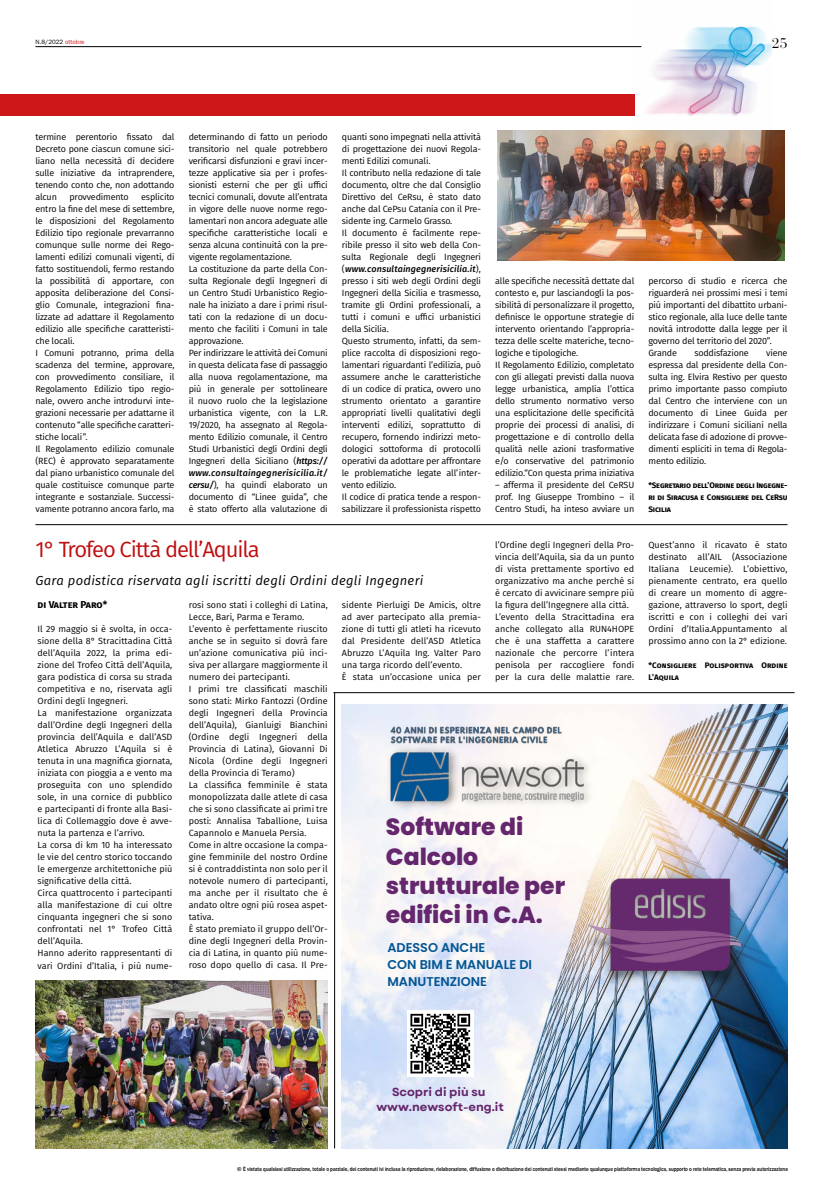
<style>
.page{position:relative;width:823px;height:1191px;background:#fff}
.page>*{position:absolute;margin:0;border:0;box-sizing:border-box;transform-origin:0 0}
.t1{font:800 23.5px/29.3px "Poppins";color:#64266c}
.t2{font:22px "Fira Sans";letter-spacing:-.05em;color:#c00d0e}
.t3{font:14px "Bauer Bodoni Std";color:#000}
.t4{font:italic 13px "Fira Sans";letter-spacing:.02em;color:#000}
.t5{font:600 12.7px/17.3px "Poppins";color:#025593}
.t6{font:700 11.7px/14.5px "Garet";color:#64266c;text-align:center}
.t7{font:700 10px "Fira Sans";color:#000}
.t8{font:9px/12px "Fira Sans";letter-spacing:-.02em;color:#000}
.t9{font:9px/12px "Fira Sans";color:#000}
.t10{font:700 8px/12px "Fira Sans";letter-spacing:-.02em;color:#000;text-align:justify}
.t11{font:700 8px/12px "Fira Sans";letter-spacing:.01em;color:#000}
.t12{font:6.2px "ITC Franklin Gothic Std";color:#000}
.t13{font:500 6px "Franklin Gothic";letter-spacing:-.01em;color:#000}
.s1{color:#cd1719}
.s2{font-weight:500;font-style:italic}
</style>
<div class="page">
<hr style="left:35px;top:46px;width:606px;height:1px;background:#000">
<img style="left:497px;top:130px;width:287px;height:130px">
<div style="left:0;top:94px;width:634px;height:22px;background:#cd1719"></div>
<img style="left:635px;top:26px;width:136px;height:116px">
<img style="left:342px;top:704px;width:445px;height:444px">
<img style="left:384px;top:741px;width:211px;height:72px">
<img style="left:580px;top:868px;width:168px;height:122px">
<div style="left:406px;top:1010px;width:67px;height:67px;background:#fff"></div>
<svg style="left:410px;top:1013px;width:61px;height:61px"></svg>
<img style="left:388px;top:724px;width:175px;height:23px">
<hr style="left:333px;top:692px;width:461px;height:1px;background:#000">
<hr style="left:334px;top:692px;width:1px;height:456px;background:#000">
<hr style="left:35px;top:524px;width:752px;height:1px;background:#000">
<img style="left:35px;top:980px;width:292px;height:168px">
<p class="t12" style="left:35px;top:38px;width:51px">N.8/2022 <span class="s1">ottobre</span></p>
<h3 class="t3" style="left:771px;top:35px;width:17px">25</h3>
<p class="t8" style="left:35px;top:131px;width:140px;text-align:justify">termine perentorio fissato dal Decreto pone ciascun comune sici&shy;liano nella necessità di decidere sulle iniziative da intraprendere, tenendo conto che, non adottando alcun</p>
<p class="t8" style="left:35px;top:191px;width:140px;text-indent:106px">esplicito entro la fine del mese di settembre, le disposizioni del Regolamento<br>Edilizio tipo regionale prevarranno comunque sulle norme dei Rego&shy;lamenti edilizi comunali vigenti, di fatto sostituendoli, fermo restando la possibilità di apportare, con apposita deliberazione del Consi&shy;glio Comunale, integrazioni fina&shy;lizzate ad adattare il Regolamento edilizio alle specifiche caratteristi&shy;che locali.<br>I Comuni potranno, prima della scadenza del termine, approvare, con provvedimento consiliare, il<br>Regolamento Edilizio tipo regio&shy;nale, ovvero anche introdurvi inte&shy;grazioni necessarie per adattarne il contenuto “alle specifiche caratteri&shy;stiche locali”.<br>Il Regolamento edilizio comunale (REC) è approvato separatamente dal piano urbanistico comunale del quale costituisce comunque parte integrante e sostanziale. Successi&shy;vamente potranno ancora farlo, ma</p>
<p class="t8" style="left:69px;top:191px;width:61px">provvedimento</p>
<p class="t8" style="left:189px;top:131px;width:140px">determinando di fatto un periodo transitorio nel quale potrebbero verificarsi disfunzioni e gravi incer&shy;tezze applicative sia per i profes&shy;sionisti esterni che per gli uffici tecnici comunali, dovute all’entrata in vigore delle nuove norme rego&shy;lamentari non ancora adeguate alle specifiche caratteristiche locali e senza alcuna continuità con la pre&shy;vigente regolamentazione.<br>La costituzione da parte della Con&shy;sulta Regionale degli Ingegneri di un Centro Studi Urbanistico Regio&shy;nale ha iniziato a dare i primi risul&shy;tati con la redazione di un docu&shy;mento che faciliti i Comuni in tale approvazione.<br>Per indirizzare le attività dei Comuni in questa delicata fase di passaggio alla nuova regolamentazione, ma più in generale per sottolineare il nuovo ruolo che la legislazione urbanistica vigente, con la L.R.<br>19/2020, ha assegnato al Regola&shy;mento Edilizio comunale, il Centro Studi Urbanistici degli Ordini degli Ingegneri della Siciliano (<span class="s2">https:// www.consultaingegnerisicilia.it/ cersu/</span>), ha quindi elaborato un documento di “Linee guida”, che è stato offerto alla valutazione di</p>
<p class="t8" style="left:342px;top:131px;width:140px">quanti sono impegnati nella attività di progettazione dei nuovi Regola&shy;menti Edilizi comunali.<br>Il contributo nella redazione di tale documento, oltre che dal Consiglio Direttivo del CeRsu, è stato dato anche dal CePsu Catania con il Pre&shy;sidente ing. Carmelo Grasso.<br>Il documento è facilmente repe&shy;ribile presso il sito web della Con&shy;sulta Regionale degli Ingegneri (<span class="s2">www.consultaingegnerisicilia.it</span>), presso i siti web degli Ordini degli Ingegneri della Sicilia e trasmesso, tramite gli Ordini professionali, a tutti i comuni e uffici urbanistici della Sicilia.<br>Questo strumento, infatti, da sem&shy;plice raccolta di disposizioni rego&shy;lamentari riguardanti l’edilizia, può assumere anche le caratteristiche di un codice di pratica, ovvero uno strumento orientato a garantire appropriati livelli qualitativi degli interventi edilizi, soprattutto di recupero, fornendo indirizzi meto&shy;dologici sottoforma di protocolli operativi da adottare per affrontare le problematiche legate all’inter&shy;vento edilizio.<br>Il codice di pratica tende a respon&shy;sabilizzare il professionista rispetto</p>
<p class="t8" style="left:495px;top:275px;width:140px">alle specifiche necessità dettate dal contesto e, pur lasciandogli la pos&shy;sibilità di personalizzare il progetto, definisce le opportune strategie di intervento orientando l’appropria&shy;tezza delle scelte materiche, tecno&shy;logiche e tipologiche.<br>Il Regolamento Edilizio, completato con gli allegati previsti dalla nuova legge urbanistica, amplia l’ottica dello strumento normativo verso una esplicitazione delle specificità proprie dei processi di analisi, di progettazione e di controllo della qualità nelle azioni trasformative e/o conservative del patrimonio edilizio.“Con questa prima iniziativa</p>
<p class="t8" style="left:495px;top:479px;width:140px;text-align:justify">– afferma il presidente del CeRSU prof. Ing Giuseppe Trombino – il Centro Studi, ha inteso avviare un</p>
<p class="t8" style="left:648px;top:275px;width:140px">percorso di studio e ricerca che riguarderà nei prossimi mesi i temi più importanti del dibattito urbani&shy;stico regionale, alla luce delle tante novità introdotte dalla legge per il governo del territorio del 2020”.<br>Grande</p>
<p class="t8" style="left:648px;top:347px;width:140px;text-align:justify;text-indent:118px">viene espressa dal presidente della Con&shy;sulta ing. Elvira Restivo per questo primo importante passo compiuto dal Centro che interviene con un documento di Linee Guida per indirizzare i Comuni siciliani nella delicata fase di adozione di provve&shy;dimenti espliciti in tema di Regola&shy;mento edilizio.</p>
<p class="t10" style="left:648px;top:479px;width:140px">*Segretario dell’Ordine degli Ingegne&shy;ri di Siracusa e Consigliere del CeRsu Sicilia</p>
<p class="t8" style="left:694px;top:347px;width:56px">soddisfazione</p>
<h2 class="t2" style="left:35px;top:533px;width:225px">1° Trofeo Città dell’Aquila</h2>
<h3 class="t4" style="left:35px;top:570px;width:389px">Gara podistica riservata agli iscritti degli Ordini degli Ingegneri</h3>
<p class="t9" style="left:495px;top:539px;width:140px">l’Ordine degli Ingegneri della Pro&shy;vincia dell’Aquila, sia da un punto di vista prettamente sportivo ed organizzativo ma anche perché si è cercato di avvicinare sempre più la figura dell’Ingegnere alla città.<br>L’evento della Stracittadina era anche collegato alla RUN4HOPE che è una staffetta a carattere nazionale che percorre l’intera penisola per raccogliere fondi per la cura delle malattie rare.</p>
<p class="t8" style="left:648px;top:539px;width:140px;text-align:justify">Quest’anno il ricavato è stato destinato all’AIL (Associazione Italiana Leucemie). L’obiettivo, pienamente centrato, era quello di creare un momento di aggre&shy;gazione, attraverso lo sport, degli iscritti e con i colleghi dei vari Ordini d’Italia.Appuntamento al prossimo anno con la 2° edizione.</p>
<p class="t7" style="left:38px;top:596px;width:71px">di Valter Paro*</p>
<p class="t9" style="left:38px;top:623px;width:136px">Il 29 maggio si è svolta, in occa&shy;sione della 8° Stracittadina Città dell’Aquila 2022, la prima edi&shy;zione del Trofeo Città dell’Aquila, gara podistica di corsa su strada competitiva e no, riservata agli<br>Ordini degli Ingegneri.<br>La manifestazione organizzata dall’Ordine degli Ingegneri della provincia dell’Aquila e dall’ASD<br>Atletica Abruzzo L’Aquila si è tenuta in una magnifica giornata, iniziata con pioggia a e vento ma proseguita con uno splendido sole, in una cornice di pubblico e partecipanti di fronte alla Basi&shy;lica di Collemaggio dove è avve&shy;nuta la partenza e l’arrivo.<br>La corsa di km 10 ha interessato le vie del centro storico toccando le emergenze architettoniche più significative della città.<br>Circa quattrocento i partecipanti alla manifestazione di cui oltre cinquanta ingegneri che si sono confrontati nel 1° Trofeo Città dell’Aquila.<br>Hanno aderito rappresentanti di vari Ordini d’Italia, i più nume-</p>
<p class="t9" style="left:189px;top:599px;width:140px">rosi sono stati i colleghi di Latina,<br>Lecce, Bari, Parma e Teramo.<br>L’evento è perfettamente riuscito anche se in seguito si dovrà fare un’azione comunicativa più inci&shy;siva per allargare maggiormente il numero dei partecipanti.<br>I primi tre classificati maschili sono stati: Mirko Fantozzi (Ordine degli Ingegneri della Provincia dell’Aquila), Gianluigi Bianchini (Ordine degli Ingegneri della<br>Provincia di Latina), Giovanni Di<br>Nicola (Ordine degli Ingegneri della Provincia di Teramo)<br>La classifica femminile è stata monopolizzata dalle atlete di casa che si sono classificate ai primi tre posti: Annalisa Taballione, Luisa<br>Capannolo e Manuela Persia.<br>Come in altre occasione la compa&shy;gine femminile del nostro Ordine si è contraddistinta non solo per il notevole numero di partecipanti, ma anche per il risultato che è andato oltre ogni più rosea aspet&shy;tativa.<br>È stato premiato il gruppo dell’Or&shy;dine degli Ingegneri della Provin&shy;cia di Latina, in quanto più nume&shy;roso dopo quello di casa. Il Pre-</p>
<p class="t9" style="left:342px;top:599px;width:140px">sidente Pierluigi De Amicis, oltre ad aver partecipato alla premia&shy;zione di tutti gli atleti ha ricevuto dal Presidente dell’ASD Atletica Abruzzo L’Aquila Ing. Valter Paro una targa ricordo dell’evento.<br>È stata un’occasione unica per</p>
<p class="t11" style="left:648px;top:659px;width:140px">*Consigliere Polisportiva Ordine<br>L’Aquila</p>
<h1 class="t1" style="left:385px;top:812px;width:181px">Software di<br>Calcolo strutturale per edifici in C.A.</h1>
<h3 class="t5" style="left:387px;top:938px;width:146px">ADESSO ANCHE<br>CON BIM E MANUALE DI<br>MANUTENZIONE</h3>
<p class="t6" style="left:376px;top:1085px;width:129px">Scopri di più su www.newsoft-eng.it</p>
<p class="t13" style="left:237px;top:1166px;width:552px">© È vietata qualsiasi utilizzazione, totale o parziale, dei contenuti ivi inclusa la riproduzione, rielaborazione, diffusione o distribuzione dei contenuti stessi mediante qualunque piattaforma tecnologica, supporto o rete telematica, senza previa autorizzazione</p>
</div>
